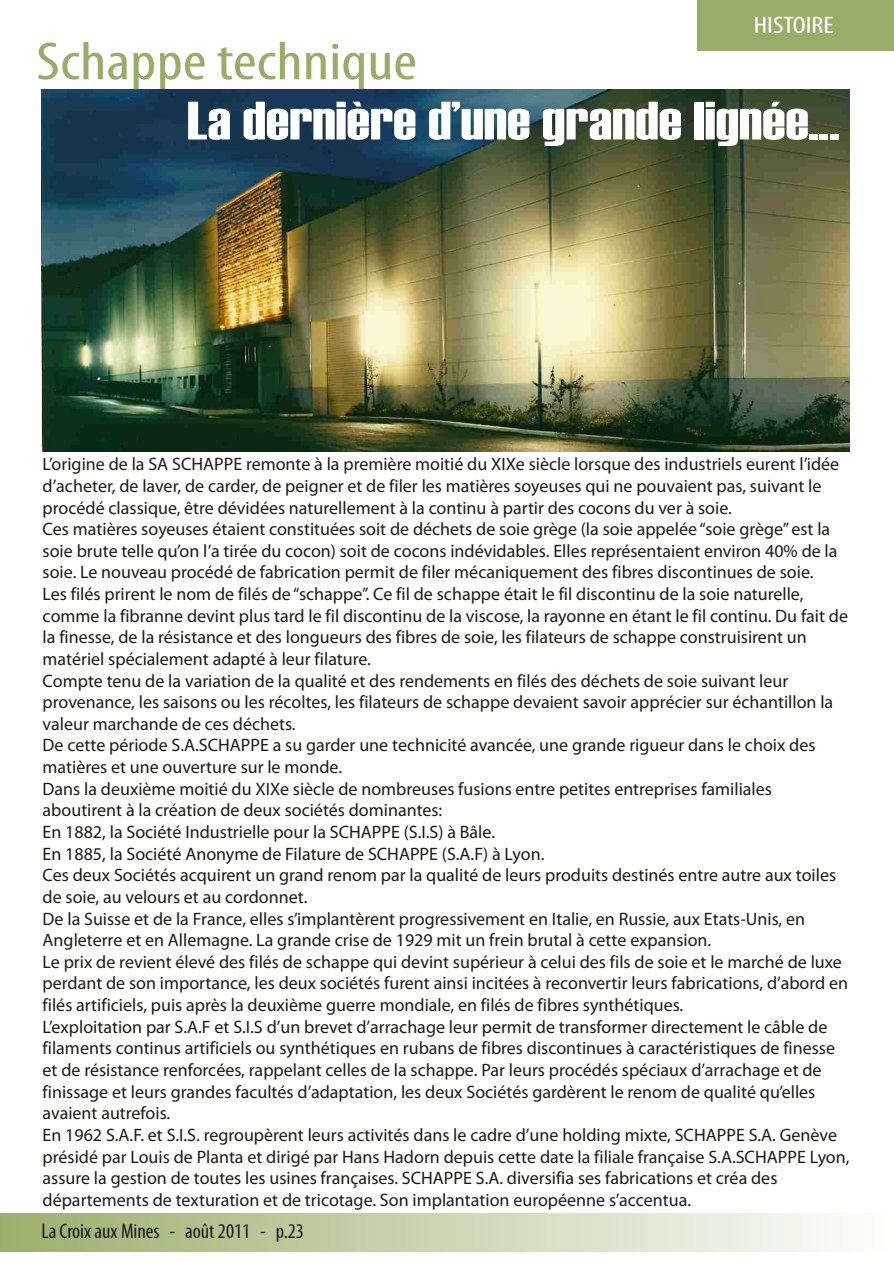
<style>
.page{position:relative;width:894px;height:1263px;background:#fff}
.page>*{position:absolute;margin:0;border:0;box-sizing:border-box;transform-origin:0 0}
.t1{font:54px "Haettenschweiler";color:#fff;scale:1.21 1}
.t2{font:condensed 54px "Myriad Pro";color:#99ad6b;scale:1.21 1}
.t3{font:condensed 24px "Myriad Pro";color:#fff;scale:1.21 1}
.t4{font:condensed 21px "Myriad Pro";color:#1f1a17}
.t5{font:18px/21.6px "Myriad Pro";color:#1f1a17}
</style>
<div class="page">
<div style="left:0;top:1214px;width:894px;height:38px;background:linear-gradient(to right,#9bb06d,#fefefd)"></div>
<div style="left:697px;top:0;width:197px;height:51px;background:#99ad6b"></div>
<img style="left:41px;top:90px;width:808px;height:361px">
<h1 class="t2" style="left:36px;top:39px;width:316px">Schappe technique</h1>
<h2 class="t3" style="left:754px;top:15px;width:68px">HISTOIRE</h2>
<h1 class="t1" style="left:187px;top:102px;width:540px">La dernière d’une grande lignée...</h1>
<p class="t5" style="left:43px;top:455px;width:808px">L’origine de la SA SCHAPPE remonte à la première moitié du XIXe siècle lorsque des industriels eurent l’idée d’acheter, de laver, de carder, de peigner et de filer les matières soyeuses qui ne pouvaient pas, suivant le procédé classique, être dévidées naturellement à la continu à partir des cocons du ver à soie.<br>Ces matières soyeuses étaient constituées soit de déchets de soie grège (la soie appelée “soie grège” est la soie brute telle qu’on l’a tirée du cocon) soit de cocons indévidables. Elles représentaient environ 40% de la soie. Le nouveau procédé de fabrication permit de filer mécaniquement des fibres discontinues de soie.<br>Les filés prirent le nom de filés de “schappe”. Ce fil de schappe était le fil discontinu de la soie naturelle, comme la fibranne devint plus tard le fil discontinu de la viscose, la rayonne en étant le fil continu. Du fait de la finesse, de la résistance et des longueurs des fibres de soie, les filateurs de schappe construisirent un matériel spécialement adapté à leur filature.<br>Compte tenu de la variation de la qualité et des rendements en filés des déchets de soie suivant leur provenance, les saisons ou les récoltes, les filateurs de schappe devaient savoir apprécier sur échantillon la valeur marchande de ces déchets.<br>De cette période S.A.SCHAPPE a su garder une technicité avancée, une grande rigueur dans le choix des matières et une ouverture sur le monde.<br>Dans la deuxième moitié du XIXe siècle de nombreuses fusions entre petites entreprises familiales aboutirent à la création de deux sociétés dominantes:<br>En 1882, la Société Industrielle pour la SCHAPPE (S.I.S) à Bâle.<br>En 1885, la Société Anonyme de Filature de SCHAPPE (S.A.F) à Lyon.<br>Ces deux Sociétés acquirent un grand renom par la qualité de leurs produits destinés entre autre aux toiles de soie, au velours et au cordonnet.<br>De la Suisse et de la France, elles s’implantèrent progressivement en Italie, en Russie, aux Etats-Unis, en Angleterre et en Allemagne. La grande crise de 1929 mit un frein brutal à cette expansion.<br>Le prix de revient élevé des filés de schappe qui devint supérieur à celui des fils de soie et le marché de luxe perdant de son importance, les deux sociétés furent ainsi incitées à reconvertir leurs fabrications, d’abord en filés artificiels, puis après la deuxième guerre mondiale, en filés de fibres synthétiques.<br>L’exploitation par S.A.F et S.I.S d’un brevet d’arrachage leur permit de transformer directement le câble de filaments continus artificiels ou synthétiques en rubans de fibres discontinues à caractéristiques de finesse et de résistance renforcées, rappelant celles de la schappe. Par leurs procédés spéciaux d’arrachage et de finissage et leurs grandes facultés d’adaptation, les deux Sociétés gardèrent le renom de qualité qu’elles avaient autrefois.<br>En 1962 S.A.F. et S.I.S. regroupèrent leurs activités dans le cadre d’une holding mixte, SCHAPPE S.A. Genève présidé par Louis de Planta et dirigé par Hans Hadorn depuis cette date la filiale française S.A.SCHAPPE Lyon, assure la gestion de toutes les usines françaises. SCHAPPE S.A. diversifia ses fabrications et créa des départements de texturation et de tricotage. Son implantation européenne s’accentua.</p>
<p class="t4" style="left:41px;top:1222px;width:264px">La Croix aux Mines - août 2011 - p.23</p>
</div>
